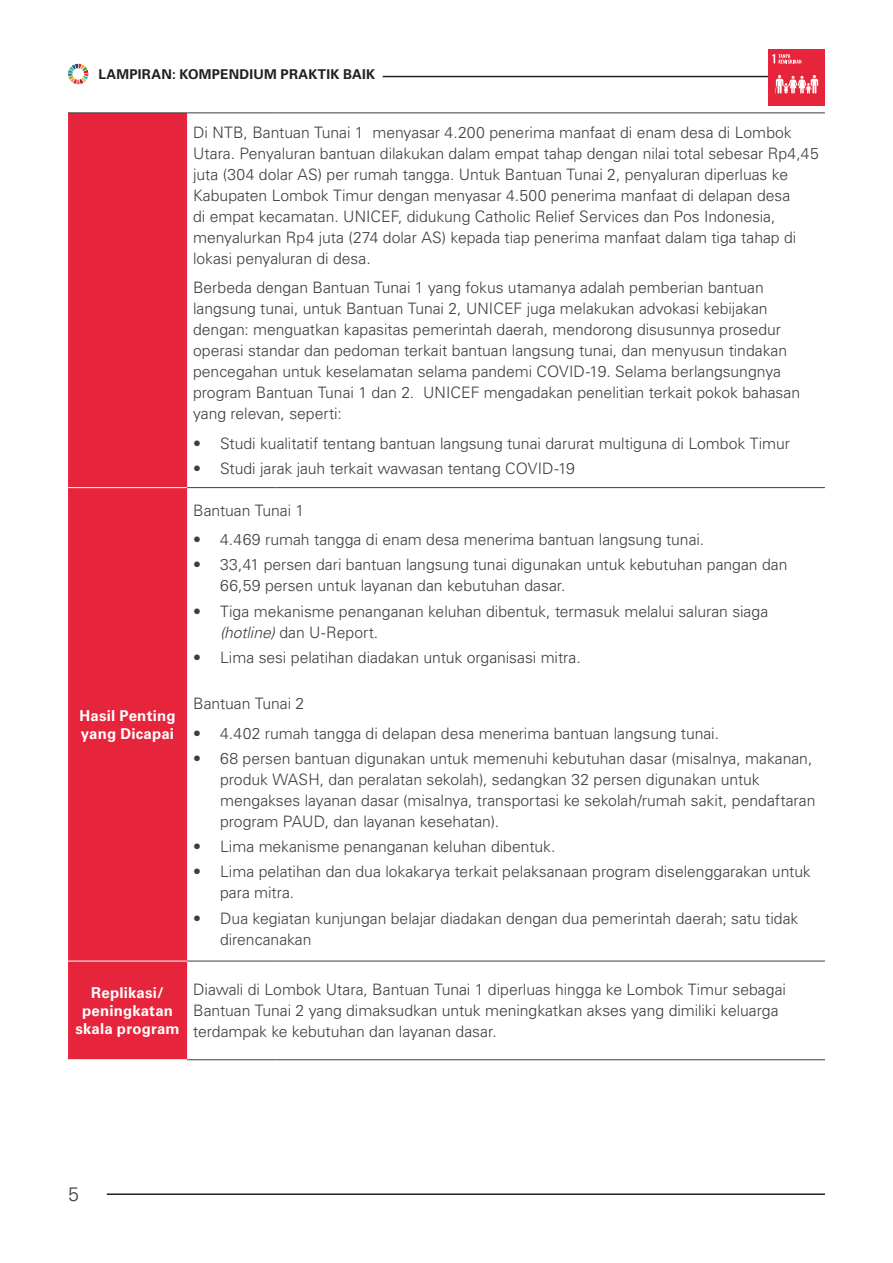
<style>
.page{position:relative;width:893px;height:1263px;background:#fff}
.page>*{position:absolute;margin:0;border:0;box-sizing:border-box;transform-origin:0 0}
.t1{font:300 19.5px "Univers LT Std";color:#3e3e3f}
.body_copy_table{font:300 15.75px/21px "Univers LT Std";letter-spacing:-.005em;color:#3e3e3f}
.bold_center{font:700 15px/18px "Univers LT Std";letter-spacing:.01em;color:#fff}
.t2{font:700 13.5px "Univers LT Std";letter-spacing:.015em;color:#231f20}
.s1{font-style:italic}
</style>
<div class="page">
<hr style="left:107px;top:1193px;width:718px;height:2px;background:#231f20">
<svg style="left:68px;top:64px;width:20px;height:20px"></svg>
<hr style="left:383px;top:76px;width:442px;height:1px;background:#231f20">
<div style="left:68px;top:114px;width:119px;height:945px;background:#e6243b"></div>
<hr style="left:187px;top:487px;width:89px;height:1px;background:#3e3e3f">
<hr style="left:276px;top:487px;width:549px;height:1px;background:#3e3e3f">
<hr style="left:187px;top:961px;width:89px;height:1px;background:#3e3e3f">
<hr style="left:276px;top:961px;width:549px;height:1px;background:#3e3e3f">
<hr style="left:187px;top:1059px;width:89px;height:1px;background:#3e3e3f">
<hr style="left:276px;top:1059px;width:549px;height:1px;background:#3e3e3f">
<hr style="left:68px;top:487px;width:119px;height:1px;background:#fff">
<hr style="left:68px;top:961px;width:119px;height:1px;background:#fff">
<hr style="left:68px;top:113px;width:119px;height:1px;background:#3e3e3f">
<hr style="left:187px;top:113px;width:89px;height:1px;background:#3e3e3f">
<hr style="left:276px;top:113px;width:549px;height:1px;background:#3e3e3f">
<div style="left:768px;top:49px;width:57px;height:57px;background:#e6243b"></div>
<svg style="left:772px;top:54px;width:29px;height:10px"></svg>
<svg style="left:775px;top:75px;width:43px;height:19px"></svg>
<p class="t2" style="left:99px;top:66px;width:278px">LAMPIRAN: KOMPENDIUM PRAKTIK BAIK</p>
<p class="bold_center" style="left:80px;top:707px;width:97px">Hasil Penting yang Dicapai</p>
<p class="body_copy_table" style="left:193px;top:122px;width:627px">Di NTB, Bantuan Tunai 1 menyasar 4.200 penerima manfaat di enam desa di Lombok Utara. Penyaluran bantuan dilakukan dalam empat tahap dengan nilai total sebesar Rp4,45 juta (304 dolar AS) per rumah tangga. Untuk Bantuan Tunai 2, penyaluran diperluas ke Kabupaten Lombok Timur dengan menyasar 4.500 penerima manfaat di delapan desa<br>di empat kecamatan. UNICEF, didukung Catholic Relief Services dan Pos Indonesia, menyalurkan Rp4 juta (274 dolar AS) kepada tiap penerima manfaat dalam tiga tahap di lokasi penyaluran di desa.</p>
<p class="body_copy_table" style="left:193px;top:277px;width:608px">Berbeda dengan Bantuan Tunai 1 yang fokus utamanya adalah pemberian bantuan langsung tunai, untuk Bantuan Tunai 2, UNICEF juga melakukan advokasi kebijakan dengan: menguatkan kapasitas pemerintah daerah, mendorong disusunnya prosedur operasi standar dan pedoman terkait bantuan langsung tunai, dan menyusun tindakan pencegahan untuk keselamatan selama pandemi COVID-19. Selama berlangsungnya program Bantuan Tunai 1 dan 2. UNICEF mengadakan penelitian terkait pokok bahasan yang relevan, seperti:</p>
<p class="body_copy_table" style="left:193px;top:433px;width:598px">• Studi kualitatif tentang bantuan langsung tunai darurat multiguna di Lombok Timur</p>
<p class="body_copy_table" style="left:193px;top:458px;width:383px">• Studi jarak jauh terkait wawasan tentang COVID-19</p>
<p class="body_copy_table" style="left:193px;top:499px;width:113px">Bantuan Tunai 1</p>
<p class="body_copy_table" style="left:193px;top:529px;width:513px">• 4.469 rumah tangga di enam desa menerima bantuan langsung tunai.</p>
<p class="body_copy_table" style="left:220px;top:554px;width:569px;text-indent:-27px">• 33,41 persen dari bantuan langsung tunai digunakan untuk kebutuhan pangan dan<br>66,59 persen untuk layanan dan kebutuhan dasar.</p>
<p class="body_copy_table" style="left:220px;top:600px;width:550px;text-indent:-27px">• Tiga mekanisme penanganan keluhan dibentuk, termasuk melalui saluran siaga <span class="s1">(hotline)</span> dan U-Report.</p>
<p class="body_copy_table" style="left:193px;top:647px;width:389px">• Lima sesi pelatihan diadakan untuk organisasi mitra.</p>
<p class="body_copy_table" style="left:193px;top:693px;width:113px">Bantuan Tunai 2</p>
<p class="body_copy_table" style="left:193px;top:722px;width:527px">• 4.402 rumah tangga di delapan desa menerima bantuan langsung tunai.</p>
<p class="body_copy_table" style="left:220px;top:748px;width:597px;text-indent:-27px">• 68 persen bantuan digunakan untuk memenuhi kebutuhan dasar (misalnya, makanan, produk WASH, dan peralatan sekolah), sedangkan 32 persen digunakan untuk mengakses layanan dasar (misalnya, transportasi ke sekolah/rumah sakit, pendaftaran program PAUD, dan layanan kesehatan).</p>
<p class="body_copy_table" style="left:193px;top:836px;width:364px">• Lima mekanisme penanganan keluhan dibentuk.</p>
<p class="body_copy_table" style="left:220px;top:861px;width:592px;text-indent:-27px">• Lima pelatihan dan dua lokakarya terkait pelaksanaan program diselenggarakan untuk para mitra.</p>
<p class="body_copy_table" style="left:220px;top:907px;width:580px;text-indent:-27px">• Dua kegiatan kunjungan belajar diadakan dengan dua pemerintah daerah; satu tidak direncanakan</p>
<p class="bold_center" style="left:75px;top:984px;width:106px;text-align:center">Replikasi/ peningkatan skala program</p>
<p class="body_copy_table" style="left:193px;top:979px;width:594px">Diawali di Lombok Utara, Bantuan Tunai 1 diperluas hingga ke Lombok Timur sebagai<br>Bantuan Tunai 2 yang dimaksudkan untuk meningkatkan akses yang dimiliki keluarga terdampak ke kebutuhan dan layanan dasar.</p>
<p class="t1" style="left:68px;top:1182px;width:12px">5</p>
</div>
